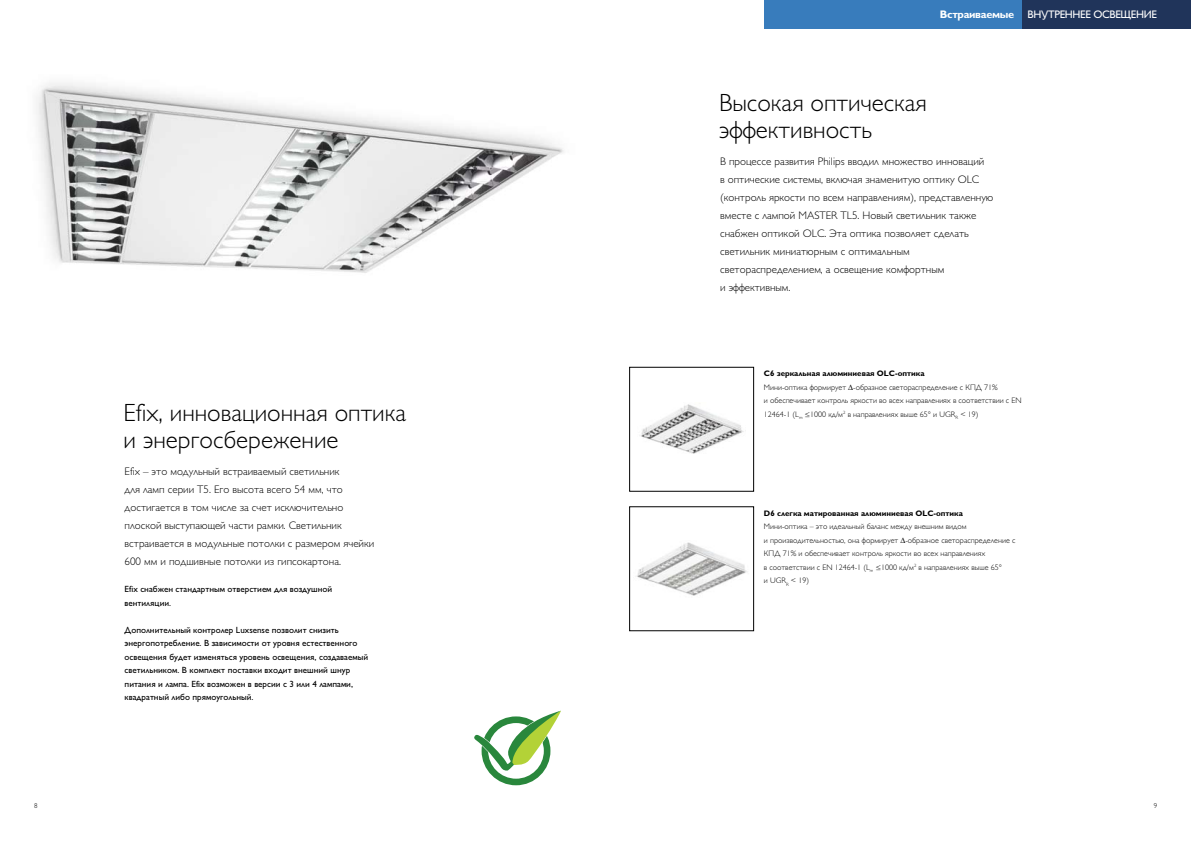
<style>
.page{position:relative;width:1191px;height:842px;background:#fff}
.page>*{position:absolute;margin:0;border:0;box-sizing:border-box;transform-origin:0 0}
.t1{font:300 25px/27px "Gill Sans Cyr";color:#000}
.t2{font:300 11px/18px "Gill Sans Cyr";color:#000}
.t3{font:11px "Gill Sans Cyr";letter-spacing:-.03em;color:#fff}
.t4{font:9px/13.5px "Gill Sans Cyr";color:#000}
.t5{font:300 8px/13.5px "Gill Sans Cyr";color:#000}
.t6{font:700 8px "Gill Sans Cyr";color:#000}
.s1{font-weight:700}
</style>
<div class="page">
<div style="left:764px;top:0;width:427px;height:28px;background:#387cbc"></div>
<div style="left:1022px;top:0;width:169px;height:28px;background:#20345a"></div>
<img style="left:36px;top:83px;width:528px;height:190px">
<svg style="left:489px;top:772px;width:54px;height:13px"></svg>
<div style="left:481px;top:716px;width:69px;height:69px;border:7px solid #29873c;border-radius:50%"></div>
<svg style="left:474px;top:710px;width:87px;height:62px"></svg>
<img style="left:640px;top:404px;width:104px;height:50px">
<div style="left:629px;top:367px;width:124px;height:124px;border:1px solid #000"></div>
<img style="left:637px;top:542px;width:110px;height:54px">
<h1 class="t1" style="left:124px;top:399px;width:284px">Efix, инновационная оптика и энергосбережение</h1>
<p class="t2" style="left:125px;top:462px;width:251px">Efix – это модульный встраиваемый светильник<br>для ламп серии Т5. Его высота всего 54 мм, что достигается в том числе за счет исключительно плоской выступающей части рамки. Светильник встраивается в модульные потолки с размером ячейки 600 мм и подшивные потолки из гипсокартона.</p>
<p class="t4" style="left:125px;top:582px;width:209px">Efix снабжен стандартным отверстием для воздушной вентиляции.</p>
<p class="t4" style="left:125px;top:623px;width:245px">Дополнительный контролер Luxsense позволит снизить энергопотребление. В зависимости от уровня естественного освещения будет изменяться уровень освещения, создаваемый светильником. В комплект поставки входит внешний шнур питания и лампа. Efix возможен в версии с 3 или 4 лампами, квадратный либо прямоугольный.</p>
<p class="t3" style="left:940px;top:8px;width:218px"><span class="s1">Встраиваемые</span> ВНУТРЕННЕЕ ОСВЕЩЕНИЕ</p>
<h1 class="t1" style="left:719px;top:89px;width:209px">Высокая оптическая эффективность</h1>
<p class="t2" style="left:720px;top:152px;width:275px">В процессе развития Philips вводил множество инноваций<br>в оптические системы, включая знаменитую оптику OLC (контроль яркости по всем направлениям), представленную вместе с лампой MASTER TL5. Новый светильник также снабжен оптикой OLC. Эта оптика позволяет сделать светильник миниатюрным с оптимальным светораспределением, а освещение комфортным<br>и эффективным.</p>
<p class="t6" style="left:764px;top:369px;width:162px">С6 зеркальная алюминиевая OLC-оптика</p>
<p class="t5" style="left:764px;top:380px;width:259px">Мини-оптика формирует -образное светораспределение с КПД 71%<br>и обеспечивает контроль яркости во всех направлениях в соответствии с EN<br>12464-1 (L<sub>m</sub> ≤1000 кд/м<sup>2</sup> в направлениях выше 65° и UGR<sub>R</sub> &lt; 19)</p>
<p class="t6" style="left:764px;top:508px;width:201px">D6 слегка матированная алюминиевая OLC-оптика</p>
<p class="t5" style="left:764px;top:520px;width:253px">Мини-оптика – это идеальный баланс между внешним видом<br>и производительностью, она формирует -образное светораспределение с КПД 71% и обеспечивает контроль яркости во всех направлениях<br>в соответствии с EN 12464-1 (L<sub>m</sub> ≤1000 кд/м<sup>2</sup> в направлениях выше 65°<br>и UGR<sub>R</sub> &lt; 19)</p>
</div>
